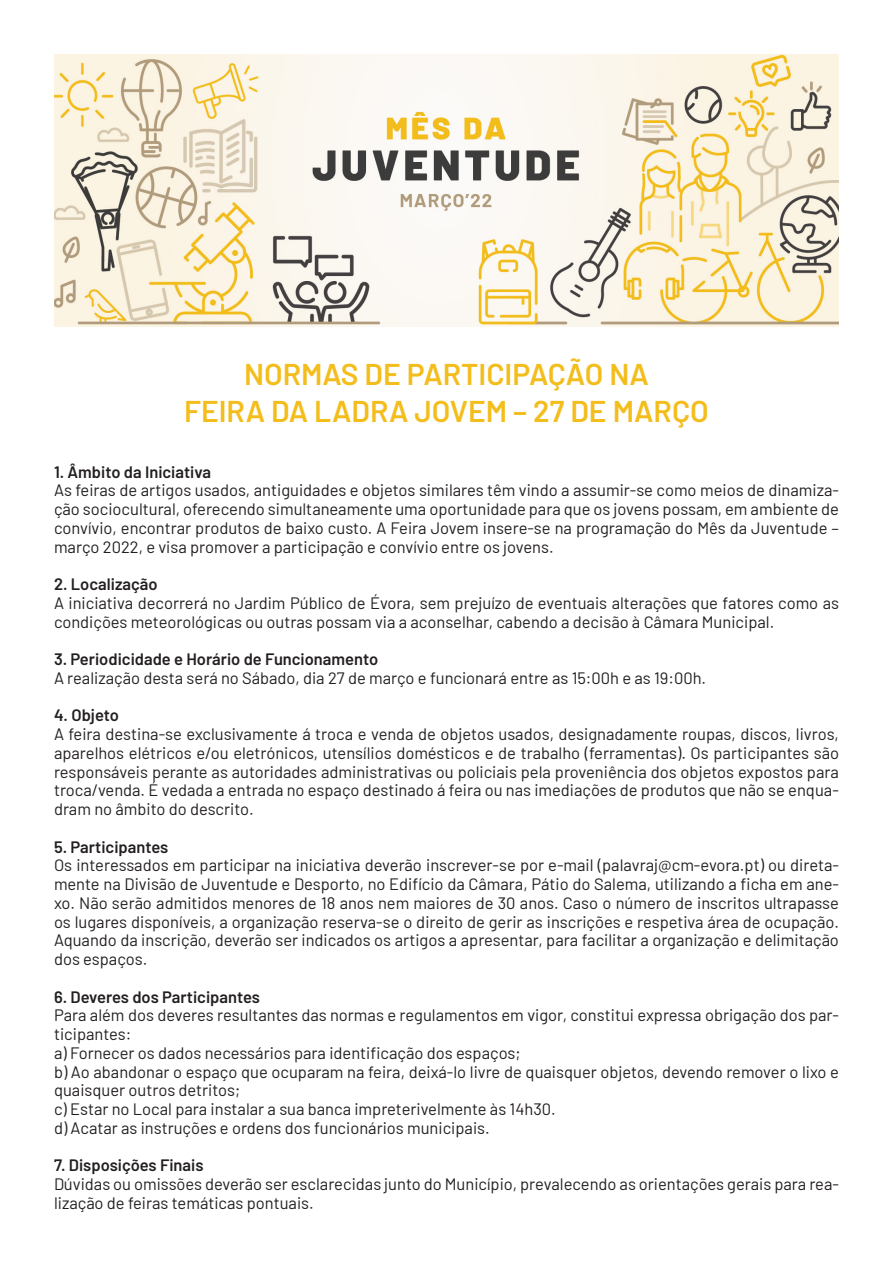
<style>
.page{position:relative;width:893px;height:1263px;background:#fff}
.page>*{position:absolute;margin:0;border:0;box-sizing:border-box;transform-origin:0 0}
.t1{font:600 30px "Barlow";color:#f3bd1c}
.t2{font:16.5px/18.8px "Barlow";color:#231f20}
.t3{font:600 16.5px "Barlow";color:#231f20}
</style>
<div class="page">
<img style="left:54px;top:54px;width:785px;height:272px">
<p class="t1" style="left:244px;top:352px;width:406px">NORMAS DE PARTICIPAÇÃO NA</p>
<p class="t1" style="left:184px;top:389px;width:526px">FEIRA DA LADRA JOVEM – 27 DE MARÇO</p>
<p class="t3" style="left:54px;top:460px;width:158px">1. Âmbito da Iniciativa</p>
<p class="t2" style="left:54px;top:480px;width:786px;text-align:justify">As feiras de artigos usados, antiguidades e objetos similares têm vindo a assumir-se como meios de dinamiza&shy;ção sociocultural, oferecendo simultaneamente uma oportunidade para que os jovens possam, em ambiente de convívio, encontrar produtos de baixo custo. A Feira Jovem insere-se na programação do Mês da Juventude – março 2022, e visa promover a participação e convívio entre os jovens.</p>
<p class="t3" style="left:54px;top:572px;width:105px">2. Localização</p>
<p class="t2" style="left:54px;top:592px;width:786px">A iniciativa decorrerá no Jardim Público de Évora, sem prejuízo de eventuais alterações que fatores como as condições meteorológicas ou outras possam via a aconselhar, cabendo a decisão à Câmara Municipal.</p>
<p class="t3" style="left:54px;top:647px;width:326px">3. Periodicidade e Horário de Funcionamento</p>
<p class="t2" style="left:54px;top:667px;width:653px">A realização desta será no Sábado, dia 27 de março e funcionará entre as 15:00h e as 19:00h.</p>
<p class="t3" style="left:54px;top:703px;width:67px">4. Objeto</p>
<p class="t2" style="left:54px;top:723px;width:786px;text-align:justify">A feira destina-se exclusivamente á troca e venda de objetos usados, designadamente roupas, discos, livros, aparelhos elétricos e/ou eletrónicos, utensílios domésticos e de trabalho (ferramentas). Os participantes são responsáveis perante as autoridades administrativas ou policiais pela proveniência dos objetos expostos para troca/venda. É vedada a entrada no espaço destinado á feira ou nas imediações de produtos que não se enqua&shy;dram no âmbito do descrito.</p>
<p class="t3" style="left:54px;top:835px;width:116px">5. Participantes</p>
<p class="t2" style="left:54px;top:855px;width:786px;text-align:justify">Os interessados em participar na iniciativa deverão inscrever-se por e-mail (palavraj@cm-evora.pt) ou direta&shy;mente na Divisão de Juventude e Desporto, no Edifício da Câmara, Pátio do Salema, utilizando a ficha em ane&shy;xo. Não serão admitidos menores de 18 anos nem maiores de 30 anos. Caso o número de inscritos ultrapasse os lugares disponíveis, a organização reserva-se o direito de gerir as inscrições e respetiva área de ocupação.<br>Aquando da inscrição, deverão ser indicados os artigos a apresentar, para facilitar a organização e delimitação dos espaços.</p>
<p class="t3" style="left:54px;top:985px;width:208px">6. Deveres dos Participantes</p>
<p class="t2" style="left:54px;top:1005px;width:786px">Para além dos deveres resultantes das normas e regulamentos em vigor, constitui expressa obrigação dos par&shy;ticipantes:</p>
<p class="t2" style="left:54px;top:1042px;width:468px">a) Fornecer os dados necessários para identificação dos espaços;</p>
<p class="t2" style="left:54px;top:1061px;width:786px">b) Ao abandonar o espaço que ocuparam na feira, deixá-lo livre de quaisquer objetos, devendo remover o lixo e quaisquer outros detritos;</p>
<p class="t2" style="left:54px;top:1098px;width:503px">c) Estar no Local para instalar a sua banca impreterivelmente às 14h30.</p>
<p class="t2" style="left:54px;top:1117px;width:437px">d) Acatar as instruções e ordens dos funcionários municipais.</p>
<p class="t3" style="left:54px;top:1153px;width:151px">7. Disposições Finais</p>
<p class="t2" style="left:54px;top:1173px;width:786px">Dúvidas ou omissões deverão ser esclarecidas junto do Município, prevalecendo as orientações gerais para rea&shy;lização de feiras temáticas pontuais.</p>
</div>
